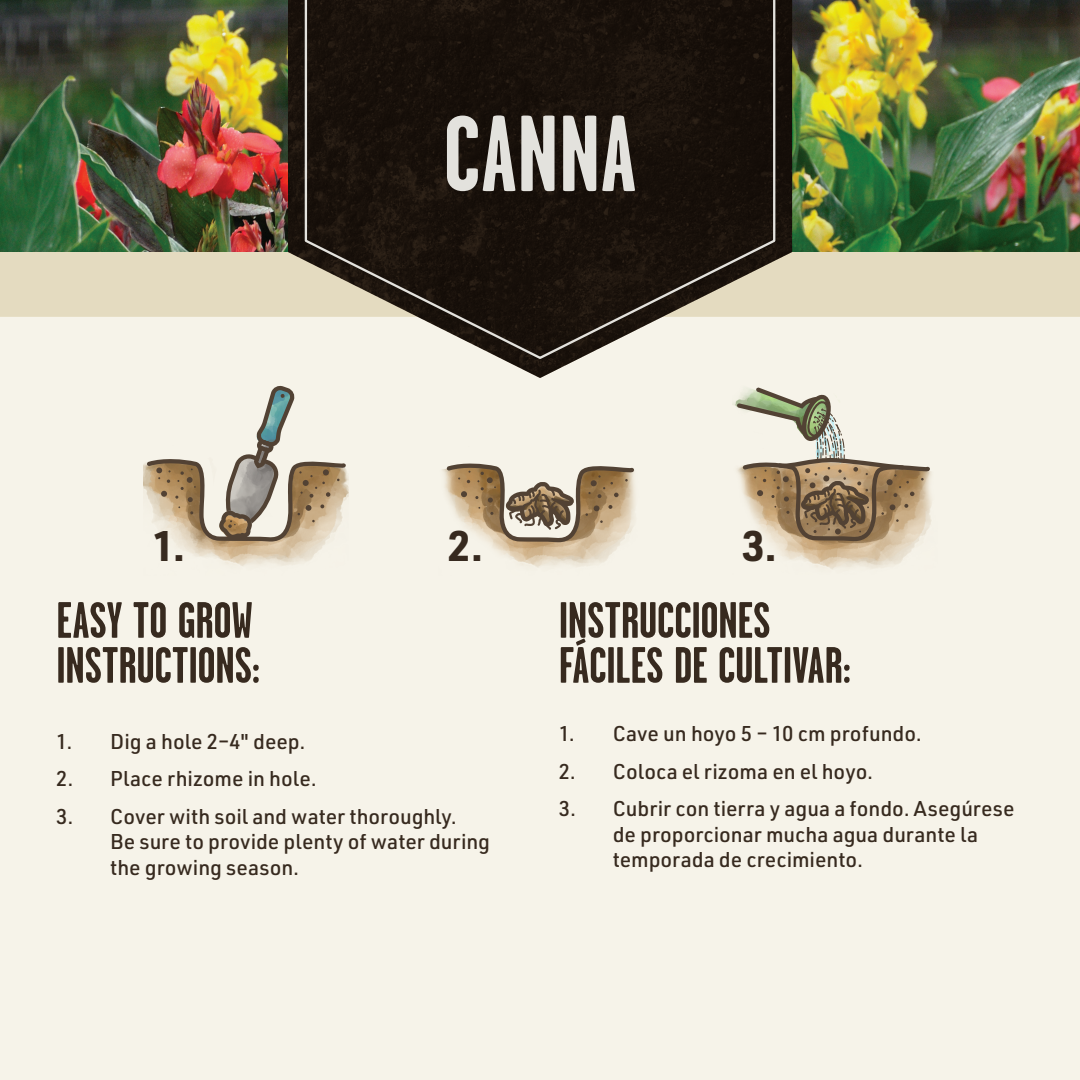
<style>
.page{position:relative;width:1080px;height:1080px;background:#fff}
.page>*{position:absolute;margin:0;border:0;box-sizing:border-box;transform-origin:0 0}
.t1{font:700 108px "Garage Gothic";color:#e3e2dd}
.t2{font:700 51px/45px "Garage Gothic";letter-spacing:-.005em;color:#372a1f}
.t3{font:700 42px "URWDIN";color:#372a1f}
.t4{font:500 21px/25.5px "URWDIN";color:#372a1f}
</style>
<div class="page">
<img style="left:0;top:0;width:1080px;height:252px">
<div style="left:0;top:252px;width:1080px;height:828px;background:#e4dbc0"></div>
<div style="left:0;top:317px;width:1080px;height:763px;background:#f6f3e9"></div>
<img style="left:144px;top:463px;width:204px;height:103px">
<svg style="left:147px;top:385px;width:199px;height:157px"></svg>
<img style="left:442px;top:468px;width:193px;height:100px">
<svg style="left:447px;top:463px;width:187px;height:79px"></svg>
<img style="left:733px;top:400px;width:199px;height:170px">
<svg style="left:737px;top:387px;width:193px;height:154px"></svg>
<svg style="left:288px;top:0;width:504px;height:378px"></svg>
<svg style="left:304px;top:0;width:473px;height:360px;background:#352e26"></svg>
<h1 class="t1" style="left:443px;top:96px;width:195px">CANNA</h1>
<h3 class="t3" style="left:153px;top:517px;width:34px">1.</h3>
<h3 class="t3" style="left:448px;top:517px;width:37px">2.</h3>
<h3 class="t3" style="left:742px;top:517px;width:36px">3.</h3>
<h2 class="t2" style="left:56px;top:598px;width:205px">EASY TO GROW<br>INSTRUCTIONS:</h2>
<p class="t4" style="left:56px;top:728px;width:251px">1. Dig a hole 2–4" deep.</p>
<p class="t4" style="left:56px;top:765px;width:262px">2. Place rhizome in hole.</p>
<p class="t4" style="left:110px;top:803px;width:381px;text-indent:-54px">3. Cover with soil and water thoroughly.<br>Be sure to provide plenty of water during the growing season.</p>
<h2 class="t2" style="left:559px;top:598px;width:294px">INSTRUCCIONES<br>FÁCILES DE CULTIVAR:</h2>
<p class="t4" style="left:559px;top:720px;width:365px">1. Cave un hoyo 5 – 10 cm profundo.</p>
<p class="t4" style="left:559px;top:758px;width:316px">2. Coloca el rizoma en el hoyo.</p>
<p class="t4" style="left:613px;top:795px;width:403px;text-indent:-54px">3. Cubrir con tierra y agua a fondo. Asegúrese de proporcionar mucha agua durante la temporada de crecimiento.</p>
</div>
